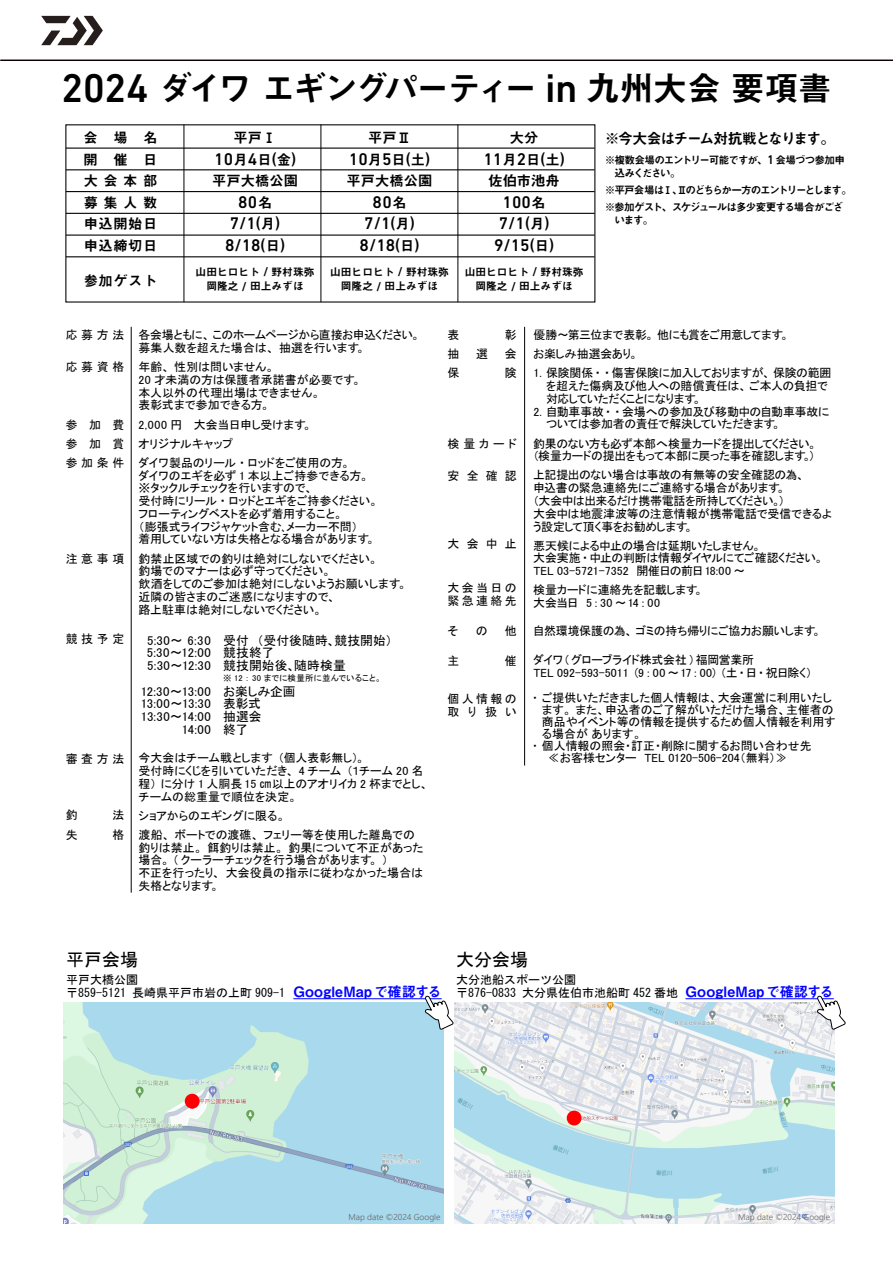
<style>
.page{position:relative;width:893px;height:1263px;background:#fff}
.page>*{position:absolute;margin:0;border:0;box-sizing:border-box;transform-origin:0 0}
.t1{font:34.05px "Midashi Go Pro MB31";letter-spacing:-.06em;color:#000}
.t2{font:18px "MS Gothic";color:#000}
.t3{font:500 17.25px/21.5px "DIN Next LT Pro";color:#000;text-align:center}
.t4{font:14.85px "Midashi Go Pro MB31";letter-spacing:-.095em;color:#000}
.t5{font:14.25px/21.5px "Midashi Go Pro MB31";letter-spacing:.04em;color:#000;text-align:justify}
.t6{font:14.25px "Midashi Go Pro MB31";letter-spacing:.01em;color:#00f}
.t7{font:12.75px/12.8px "MS P Gothic";letter-spacing:.015em;color:#000;text-align:justify}
.t8{font:12.75px/12.8px "MS P Gothic";letter-spacing:-.005em;color:#000}
.t9{font:12px/12.8px "MS Gothic";color:#000}
.t10{font:11.85px/12.8px "MS P Gothic";color:#000}
.t11{font:11.85px/12.8px "MS P Gothic";letter-spacing:-.02em;color:#000}
.t12{font:11.85px/12.8px "MS P Gothic";letter-spacing:-.025em;color:#000}
.t13{font:11.85px/12.8px "MS P Gothic";letter-spacing:.205em;color:#000}
.t14{font:10.8px/14.2px "Midashi Go Pro MB31";color:#000;text-align:center}
.t15{font:10.65px/12.8px "Midashi Go Pro MB31";letter-spacing:-.11em;color:#000}
.t16{font:300 8.55px "Yu Gothic UI";color:#666}
.t17{font:8.55px "MS P Gothic";letter-spacing:.025em;color:#000}
.s1{font-family:"DIN Next LT Pro";font-weight:500;font-size:40.8px}
.s2{font-family:"DIN Next LT Pro";font-weight:500;font-size:12.9px}
.s3{font-family:"Midashi Go Pro MB31";font-weight:400;font-size:14.25px}
.s4{font-family:"DIN Next LT Pro";font-weight:500;font-size:12.75px}
</style>
<div class="page">
<hr style="left:0;top:60px;width:893px;height:1px;background:#0a0000">
<svg style="left:41px;top:16px;width:62px;height:29px"></svg>
<hr style="left:66px;top:169px;width:529px;height:1px;background:#000">
<hr style="left:66px;top:191px;width:529px;height:1px;background:#000">
<hr style="left:66px;top:213px;width:529px;height:1px;background:#000">
<hr style="left:66px;top:148px;width:529px;height:1px;background:#000">
<hr style="left:66px;top:235px;width:529px;height:1px;background:#000">
<hr style="left:66px;top:256px;width:529px;height:1px;background:#000">
<hr style="left:457px;top:124px;width:1px;height:178px;background:#000">
<hr style="left:184px;top:124px;width:1px;height:178px;background:#000">
<hr style="left:320px;top:124px;width:1px;height:178px;background:#000">
<hr style="left:131px;top:327px;width:1px;height:566px;background:#000">
<hr style="left:524px;top:327px;width:1px;height:438px;background:#000">
<img style="left:63px;top:1002px;width:381px;height:222px">
<img style="left:455px;top:1002px;width:380px;height:222px">
<hr style="left:293px;top:998px;width:149px;height:1px;background:#00f">
<svg style="left:424px;top:995px;width:30px;height:35px"></svg>
<hr style="left:685px;top:998px;width:149px;height:1px;background:#00f">
<svg style="left:816px;top:995px;width:30px;height:35px"></svg>
<div style="left:185px;top:1094px;width:15px;height:15px;background:#f00;border-radius:50%"></div>
<div style="left:567px;top:1110px;width:15px;height:15px;background:#f00;border-radius:50%"></div>
<h1 class="t1" style="left:61px;top:61px;width:772px"><span class="s1">2024</span> ダイワエギングパーティー <span class="s1">in</span> 九州大会要項書</h1>
<p class="t5" style="left:84px;top:125px;width:75px">会場名</p>
<p class="t4" style="left:605px;top:126px;width:232px">※今大会はチーム対抗戦となります。</p>
<p class="t5" style="left:84px;top:147px;width:75px">開催日大会本部募集人数申込開始日申込締切日</p>
<p class="t5" style="left:84px;top:269px;width:75px">参加ゲスト</p>
<p class="t14" style="left:196px;top:264px;width:120px">山田ヒロヒト <span class="s2">/</span> 野村珠弥岡隆之 <span class="s2">/</span> 田上みずほ</p>
<p class="t5" style="left:510px;top:125px;width:30px">大分</p>
<h3 class="t3" style="left:483px;top:148px;width:83px">11<span class="s3">月</span>2<span class="s3">日</span>(<span class="s3">土</span>)</h3>
<p class="t5" style="left:488px;top:168px;width:73px">佐伯市池舟</p>
<h3 class="t3" style="left:494px;top:191px;width:61px">100<span class="s3">名<br></span>7/1(<span class="s3">月</span>)<br>9/15(<span class="s3">日</span>)</h3>
<p class="t5" style="left:234px;top:125px;width:44px">平戸Ⅰ</p>
<h3 class="t3" style="left:214px;top:148px;width:84px">10<span class="s3">月</span>4<span class="s3">日</span>(<span class="s3">金</span>)</h3>
<p class="t5" style="left:212px;top:168px;width:87px">平戸大橋公園</p>
<h3 class="t3" style="left:225px;top:191px;width:61px">80<span class="s3">名<br></span>7/1(<span class="s3">月</span>)<br>8/18(<span class="s3">日</span>)</h3>
<p class="t5" style="left:368px;top:125px;width:44px">平戸Ⅱ</p>
<h3 class="t3" style="left:349px;top:148px;width:83px">10<span class="s3">月</span>5<span class="s3">日</span>(<span class="s3">土</span>)</h3>
<p class="t5" style="left:347px;top:168px;width:87px">平戸大橋公園</p>
<h3 class="t3" style="left:360px;top:191px;width:61px">80<span class="s3">名<br></span>7/1(<span class="s3">月</span>)<br>8/18(<span class="s3">日</span>)</h3>
<p class="t15" style="left:605px;top:153px;width:242px">※複数会場のエントリー可能ですが、<span class="s4">1</span> 会場づつ参加申　込みください。　</p>
<p class="t15" style="left:605px;top:180px;width:249px;line-height:17px">※平戸会場はⅠ、Ⅱのどちらか一方のエントリーとします。※参加ゲスト、スケジュールは多少変更する場合がござ</p>
<p class="t15" style="left:605px;top:212px;width:55px">　います。　</p>
<p class="t14" style="left:330px;top:264px;width:120px">山田ヒロヒト <span class="s2">/</span> 野村珠弥岡隆之 <span class="s2">/</span> 田上みずほ</p>
<p class="t14" style="left:465px;top:264px;width:120px">山田ヒロヒト <span class="s2">/</span> 野村珠弥岡隆之 <span class="s2">/</span> 田上みずほ</p>
<p class="t10" style="left:66px;top:329px;width:60px">応募方法</p>
<p class="t10" style="left:66px;top:360px;width:60px">応募資格</p>
<p class="t10" style="left:66px;top:415px;width:60px;line-height:19.2px;text-align:justify">参加費参加賞参加条件</p>
<p class="t10" style="left:66px;top:552px;width:60px">注意事項</p>
<p class="t10" style="left:66px;top:632px;width:60px">競技予定</p>
<p class="t10" style="left:66px;top:752px;width:60px">審査方法</p>
<p class="t10" style="left:66px;top:828px;width:13px">失</p>
<p class="t10" style="left:112px;top:828px;width:13px">格</p>
<p class="t10" style="left:138px;top:329px;width:283px">各会場ともに、このホームページから直接お申込ください。募集人数を超えた場合は、抽選を行います。</p>
<p class="t10" style="left:139px;top:361px;width:224px">年齢、性別は問いません。<br>20 才未満の方は保護者承諾書が必要です。本人以外の代理出場はできません。<br>表彰式まで参加できる方。</p>
<p class="t10" style="left:139px;top:415px;width:213px;line-height:19.2px">2,000 円　 大会当日申し受けます。　<br>オリジナルキャップ　　　　　　<br>ダイワ製品のリール・ロッドをご使用の方。</p>
<p class="t10" style="left:139px;top:469px;width:241px">ダイワのエギを必ず 1 本以上ご持参できる方。※タックルチェックを行いますので、<br>受付時にリール・ロッドとエギをご持参ください。フローティングベストを必ず着用すること。<br>（膨張式ライフジャケット含む､メーカー不問）<br>着用していない方は失格となる場合があります。</p>
<p class="t10" style="left:139px;top:552px;width:270px">釣禁止区域での釣りは絶対にしないでください。<br>釣場でのマナーは必ず守ってください。<br>飲酒をしてのご参加は絶対にしないようお願いします。近隣の皆さまのご迷惑になりますので、<br>路上駐車は絶対にしないでください。</p>
<p class="t7" style="left:147px;top:633px;width:65px">5:30～ 6:30<br>5:30～12:00<br>5:30～12:30</p>
<p class="t7" style="left:141px;top:684px;width:72px;text-align:right">12:30～13:00<br>13:00～13:30<br>13:30～14:00<br>14:00</p>
<p class="t7" style="left:223px;top:633px;width:170px;text-align:left">受付　（受付後随時、競技開始）競技終了<br>競技開始後、随時検量</p>
<p class="t17" style="left:223px;top:673px;width:160px">※ 12 ： 30 までに検量所に並んでいること。</p>
<p class="t8" style="left:223px;top:684px;width:74px">お楽しみ企画表彰式<br>抽選会<br>終了</p>
<p class="t10" style="left:139px;top:752px;width:291px">今大会はチーム戦とします（個人表彰無し）。<br>受付時にくじを引いていただき、 4 チーム（１チーム 20 名程）に分け 1 人胴長 15 ㎝以上のアオリイカ 2 杯までとし、チームの総重量で順位を決定。</p>
<p class="t10" style="left:139px;top:806px;width:278px;line-height:19.2px">ショアからのエギングに限る。<br>渡船、ボートでの渡礁、フェリー等を使用した離島での</p>
<p class="t10" style="left:139px;top:841px;width:286px">釣りは禁止。餌釣りは禁止。釣果について不正があった場合。 ( クーラーチェックを行う場合があります。 )<br>不正を行ったり、大会役員の指示に従わなかった場合は失格となります。</p>
<p class="t10" style="left:448px;top:329px;width:13px">表</p>
<p class="t10" style="left:505px;top:329px;width:13px">彰</p>
<p class="t10" style="left:448px;top:348px;width:13px">抽</p>
<p class="t10" style="left:476px;top:348px;width:13px">選</p>
<p class="t10" style="left:505px;top:348px;width:13px">会</p>
<p class="t10" style="left:448px;top:367px;width:13px">保</p>
<p class="t10" style="left:505px;top:367px;width:13px">険</p>
<p class="t10" style="left:448px;top:437px;width:71px">検量カード</p>
<p class="t10" style="left:448px;top:469px;width:71px">安全確認</p>
<p class="t10" style="left:448px;top:537px;width:71px">大会中止</p>
<p class="t13" style="left:448px;top:582px;width:71px">大会当日の緊急連絡先</p>
<p class="t10" style="left:448px;top:624px;width:12px">そ</p>
<p class="t10" style="left:476px;top:624px;width:13px">の</p>
<p class="t10" style="left:505px;top:624px;width:13px">他</p>
<p class="t10" style="left:448px;top:654px;width:13px">主</p>
<p class="t10" style="left:505px;top:654px;width:13px">催</p>
<p class="t13" style="left:448px;top:692px;width:71px">個人情報の取り扱い</p>
<p class="t12" style="left:533px;top:325px;width:257px;line-height:19.2px">優勝～第三位まで表彰。 他にも賞をご用意してます。お楽しみ抽選会あり。</p>
<p class="t12" style="left:546px;top:367px;width:287px;text-indent:-13px">1. 保険関係・・傷害保険に加入しておりますが、保険の範囲を超えた傷病及び他人への賠償責任は、ご本人の負担で対応していただくことになります。</p>
<p class="t11" style="left:546px;top:405px;width:285px;text-indent:-13px">2. 自動車事故・・会場への参加及び移動中の自動車事故については参加者の責任で解決していただきます。</p>
<p class="t11" style="left:533px;top:437px;width:285px">釣果のない方も必ず本部へ検量カードを提出してください。（検量カードの提出をもって本部に戻った事を確認します。）</p>
<p class="t11" style="left:533px;top:469px;width:301px">上記提出のない場合は事故の有無等の安全確認の為、<br>申込書の緊急連絡先にご連絡する場合があります。<br>（大会中は出来るだけ携帯電話を所持してください。）<br>大会中は地震津波等の注意情報が携帯電話で受信できるよう設定して頂く事をお勧めします。</p>
<p class="t11" style="left:533px;top:539px;width:292px">悪天候による中止の場合は延期いたしません。<br>大会実施・中止の判断は情報ダイヤルにてご確認ください。<br>TEL 03-5721-7352　開催日の前日18:00 ～</p>
<p class="t10" style="left:533px;top:584px;width:171px">検量カードに連絡先を記載します。大会当日　5：30 ～14：00</p>
<p class="t11" style="left:533px;top:624px;width:290px">自然環境保護の為、ゴミの持ち帰りにご協力お願いします。</p>
<p class="t10" style="left:533px;top:654px;width:280px">ダイワ ( グローブライド株式会社 ) 福岡営業所<br>TEL 092-593-5011 （9：00 ～17：00）（土・日・祝日除く）</p>
<p class="t10" style="left:542px;top:692px;width:295px;line-height:12px;text-indent:-9px">▪ ご提供いただきました個人情報は、大会運営に利用いたします。 また、申込者のご了解がいただけた場合、主催者の商品やイベント等の情報を提供するため個人情報を利用する場合が あります。　　　</p>
<p class="t10" style="left:548px;top:740px;width:265px;line-height:12px;text-indent:-15px">▪ 個人情報の照会・訂正・削除に関するお問い合わせ先≪お客様センター　TEL 0120-506-204（無料）≫</p>
<h2 class="t2" style="left:66px;top:950px;width:74px">平戸会場</h2>
<h2 class="t2" style="left:456px;top:950px;width:73px">大分会場</h2>
<p class="t9" style="left:66px;top:974px;width:221px">平戸大橋公園<br>〒859-5121 長崎県平戸市岩の上町 909-1</p>
<p class="t9" style="left:456px;top:974px;width:223px">大分池船スポーツ公園<br>〒876-0833 大分県佐伯市池船町 452 番地</p>
<p class="t6" style="left:293px;top:980px;width:150px">GoogleMapで確認する</p>
<p class="t6" style="left:685px;top:980px;width:150px">GoogleMapで確認する</p>
<p class="t16" style="left:348px;top:1209px;width:94px">Map date ©2024 Google</p>
<p class="t16" style="left:738px;top:1209px;width:94px">Map date ©2024 Google</p>
</div>
